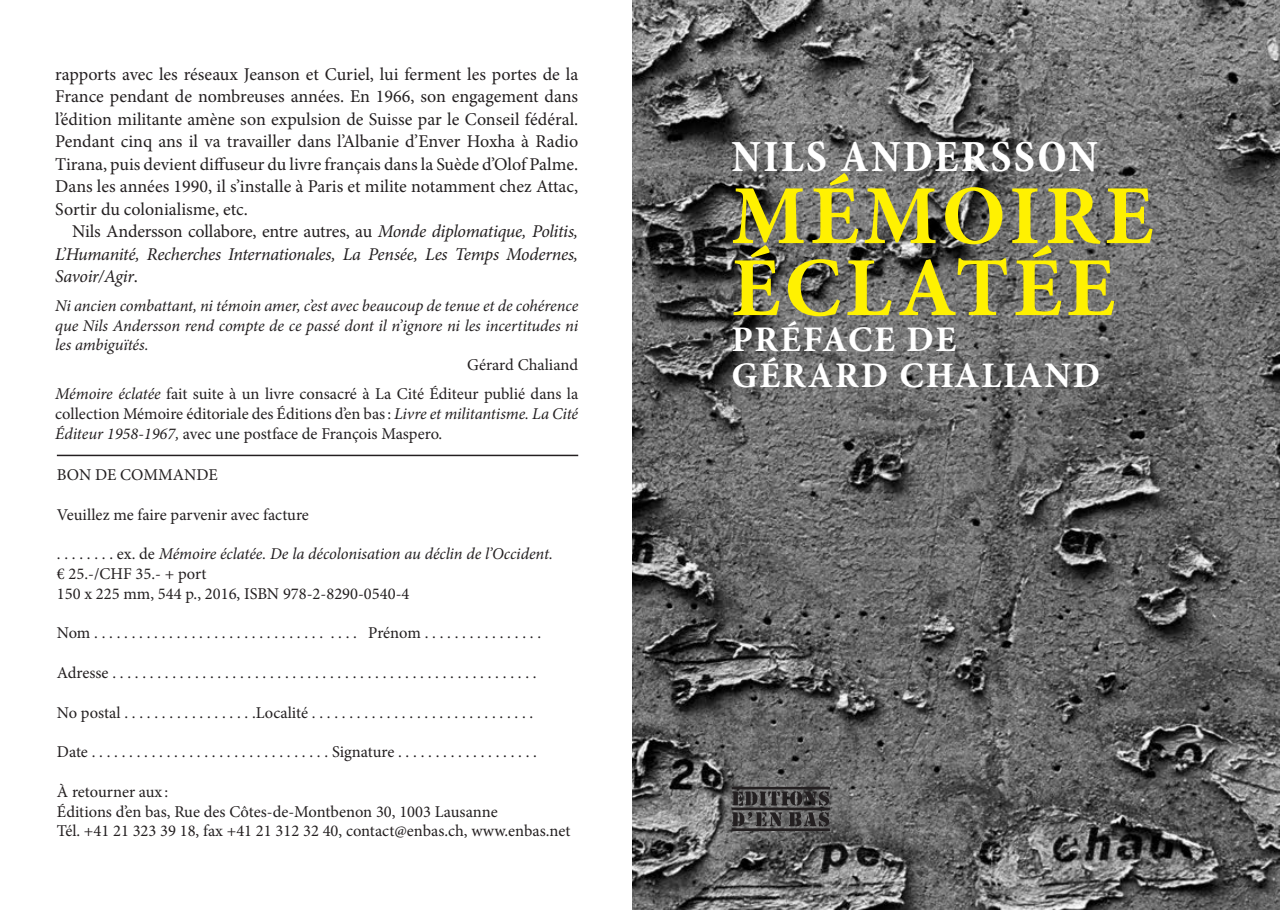
<style>
.page{position:relative;width:1280px;height:910px;background:#fff}
.page>*{position:absolute;margin:0;border:0;box-sizing:border-box;transform-origin:0 0}
.t1{font:700 84px/72px "Minion Pro";letter-spacing:.05em;color:#fff101}
.t2{font:700 condensed 45px "Minion Pro";letter-spacing:.05em;color:#fff}
.t3{font:700 36px/36px "Minion Pro";letter-spacing:.05em;color:#fff}
.t4{font:18px/22.5px "Minion Pro";color:#231f20;text-align:justify}
.t5{font:italic 18px/22.5px "Minion Pro";letter-spacing:-.015em;color:#231f20;text-align:justify}
.t6{font:16.5px/19.8px "Minion Pro";color:#231f20}
.t7{font:italic 16.5px/19.8px "Minion Pro";letter-spacing:-.01em;color:#231f20;text-align:justify}
.s1{font-style:normal}
.s2{font-style:italic}
</style>
<div class="page">
<img style="left:632px;top:0;width:648px;height:910px">
<svg style="left:732px;top:787px;width:98px;height:44px;background:#4a4848"></svg>
<hr style="left:57px;top:455px;width:521px;height:1px;background:#231f20">
<p class="t4" style="left:55px;top:63px;width:524px">rapports avec les réseaux Jeanson et Curiel, lui ferment les portes de la France pendant de nombreuses années. En 1966, son engagement dans l’édition militante amène son expulsion de Suisse par le Conseil fédéral.<br>Pendant cinq ans il va travailler dans l’Albanie d’Enver Hoxha à Radio Tirana, puis devient diffuseur du livre français dans la Suède d’Olof Palme.<br>Dans les années 1990, il s’installe à Paris et milite notamment chez Attac, Sortir du colonialisme, etc.</p>
<p class="t5" style="left:55px;top:220px;width:524px;text-indent:17px"><span class="s1">Nils Andersson collabore, entre autres, au</span> Monde diplomatique, Politis, L’Humanité, Recherches Internationales, La Pensée, Les Temps Modernes, Savoir/Agir<span class="s1">.</span></p>
<p class="t7" style="left:55px;top:296px;width:524px">Ni ancien combattant, ni témoin amer, c’est avec beaucoup de tenue et de cohérence que Nils Andersson rend compte de ce passé dont il n’ignore ni les incertitudes ni les ambiguïtés.</p>
<p class="t6" style="left:55px;top:351px;width:524px;line-height:28.8px;text-align:right">Gérard Chaliand<br><span class="s2">Mémoire éclatée</span> fait suite à un livre consacré à La Cité Éditeur publié dans la</p>
<p class="t6" style="left:55px;top:404px;width:524px">collection Mémoire éditoriale des Éditions d’en bas: <span class="s2">Livre et militantisme. La Cité<br>Éditeur 1958-1967,</span> avec une postface de François Maspero.</p>
<p class="t6" style="left:57px;top:465px;width:162px">BON DE COMMANDE</p>
<p class="t6" style="left:57px;top:505px;width:254px">Veuillez me faire parvenir avec facture</p>
<p class="t6" style="left:57px;top:544px;width:498px">. . . . . . . . ex. de <span class="s2">Mémoire éclatée. De la décolonisation au déclin de l’Occident. </span>€ 25.-/CHF 35.- + port<br>150 x 225 mm, 544 p., 2016, ISBN 978-2-8290-0540-4</p>
<p class="t6" style="left:57px;top:623px;width:486px">Nom . . . . . . . . . . . . . . . . . . . . . . . . . . . . . . . . . . . Prénom . . . . . . . . . . . . . . . .</p>
<p class="t6" style="left:57px;top:663px;width:481px">Adresse . . . . . . . . . . . . . . . . . . . . . . . . . . . . . . . . . . . . . . . . . . . . . . . . . . . . . . . . .</p>
<p class="t6" style="left:57px;top:703px;width:478px">No postal . . . . . . . . . . . . . . . . . .Localité . . . . . . . . . . . . . . . . . . . . . . . . . . . . . .</p>
<p class="t6" style="left:57px;top:742px;width:482px">Date . . . . . . . . . . . . . . . . . . . . . . . . . . . . . . . . Signature . . . . . . . . . . . . . . . . . . .</p>
<p class="t6" style="left:57px;top:782px;width:515px">À retourner aux :<br>Éditions d’en bas, Rue des Côtes-de-Montbenon 30, 1003 Lausanne<br>Tél. +41 21 323 39 18, fax +41 21 312 32 40, contact@enbas.ch, www.enbas.net</p>
<h2 class="t2" style="left:731px;top:126px;width:368px">NILS ANDERSSON</h2>
<h1 class="t1" style="left:731px;top:179px;width:423px">MÉMOIRE<br>ÉCLATÉE</h1>
<h3 class="t3" style="left:731px;top:321px;width:370px">PRÉFACE DE<br>GÉRARD CHALIAND</h3>
</div>
